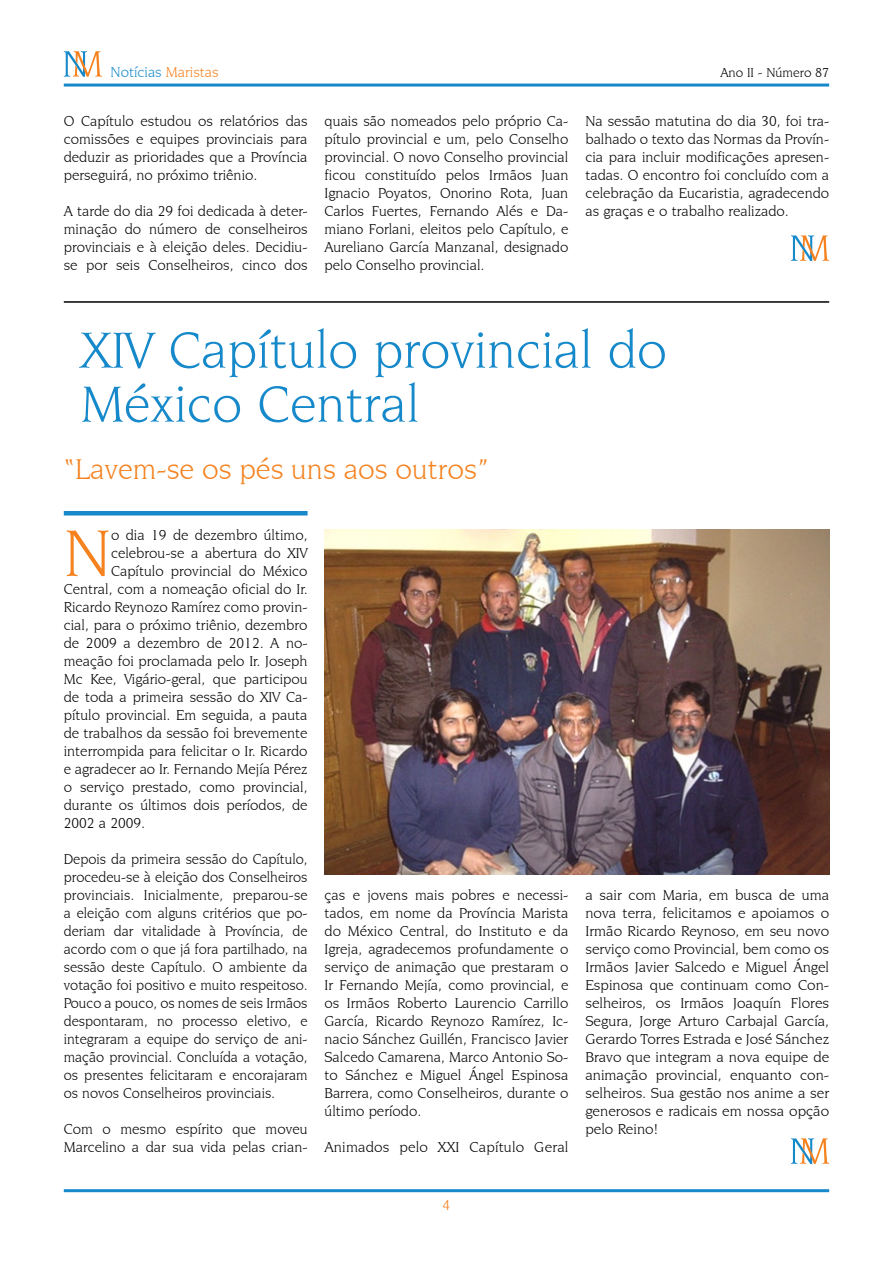
<style>
.page{position:relative;width:893px;height:1263px;background:#fff}
.page>*{position:absolute;margin:0;border:0;box-sizing:border-box;transform-origin:0 0}
.t1{font:70.05px "Novarese IT Cby BT";color:#f5821f}
.t2{font:54px/54px "Novarese IT Cby BT";color:#1689ca}
.t3{font:30px "Novarese IT Cby BT";color:#f5821f}
.t4{font:15px/18px "Novarese IT Cby BT";color:#000;text-align:justify}
.t5{font:15px "Novarese IT Cby BT";color:#1689ca}
.t6{font:13.5px "Novarese IT Cby BT";color:#000}
.s1{color:#f5821f}
</style>
<div class="page">
<hr style="left:64px;top:1189px;width:765px;height:3px;background:#1689ca">
<hr style="left:64px;top:84px;width:765px;height:3px;background:#1689ca">
<svg style="left:64px;top:51px;width:38px;height:26px"></svg>
<svg style="left:791px;top:235px;width:38px;height:26px"></svg>
<hr style="left:64px;top:301px;width:765px;height:2px;background:#000">
<hr style="left:64px;top:511px;width:244px;height:4px;background:#1689ca">
<img style="left:325px;top:529px;width:504px;height:345px">
<svg style="left:791px;top:1138px;width:38px;height:26px"></svg>
<p class="t5" style="left:111px;top:63px;width:110px">Notícias <span class="s1">Maristas</span></p>
<p class="t6" style="left:720px;top:64px;width:110px">Ano II - Número 87</p>
<p class="t4" style="left:64px;top:112px;width:245px">O Capítulo estudou os relatórios das comissões e equipes provinciais para deduzir as prioridades que a Província perseguirá, no próximo triênio.</p>
<p class="t4" style="left:64px;top:202px;width:245px">A tarde do dia 29 foi dedicada à deter&shy;minação do número de conselheiros provinciais e à eleição deles. Decidiu&shy;se por seis Conselheiros, cinco dos</p>
<p class="t4" style="left:325px;top:112px;width:245px">quais são nomeados pelo próprio Ca&shy;pítulo provincial e um, pelo Conselho provincial. O novo Conselho provincial ficou constituído pelos Irmãos Juan Ignacio Poyatos, Onorino Rota, Juan Carlos Fuertes, Fernando Alés e Da&shy;miano Forlani, eleitos pelo Capítulo, e Aureliano García Manzanal, designado pelo Conselho provincial.</p>
<p class="t4" style="left:585px;top:112px;width:245px">Na sessão matutina do dia 30, foi tra&shy;balhado o texto das Normas da Provín&shy;cia para incluir modificações apresen&shy;tadas. O encontro foi concluído com a celebração da Eucaristia, agradecendo as graças e o trabalho realizado.</p>
<h2 class="t2" style="left:81px;top:322px;width:588px">XIV Capítulo provincial do<br>México Central</h2>
<h3 class="t3" style="left:64px;top:451px;width:426px">“Lavem-se os pés uns aos outros”</h3>
<h1 class="t1" style="left:64px;top:512px;width:49px">N</h1>
<p class="t4" style="left:111px;top:526px;width:198px">o dia 19 de dezembro último,</p>
<p class="t4" style="left:111px;top:544px;width:198px">celebrou-se a abertura do XIV</p>
<p class="t4" style="left:111px;top:562px;width:198px">Capítulo provincial do México</p>
<p class="t4" style="left:64px;top:580px;width:245px">Central, com a nomeação oficial do Ir.</p>
<p class="t4" style="left:64px;top:598px;width:245px">Ricardo Reynozo Ramírez como provin-</p>
<p class="t4" style="left:64px;top:616px;width:245px">cial, para o próximo triênio, dezembro</p>
<p class="t4" style="left:64px;top:634px;width:245px">de 2009 a dezembro de 2012. A no-</p>
<p class="t4" style="left:64px;top:652px;width:245px">meação foi proclamada pelo Ir. Joseph</p>
<p class="t4" style="left:64px;top:670px;width:245px">Mc Kee, Vigário-geral, que participou</p>
<p class="t4" style="left:64px;top:688px;width:245px">de toda a primeira sessão do XIV Ca-</p>
<p class="t4" style="left:64px;top:706px;width:245px">pítulo provincial. Em seguida, a pauta</p>
<p class="t4" style="left:64px;top:724px;width:245px">de trabalhos da sessão foi brevemente</p>
<p class="t4" style="left:64px;top:742px;width:245px">interrompida para felicitar o Ir. Ricardo</p>
<p class="t4" style="left:64px;top:760px;width:245px">e agradecer ao Ir. Fernando Mejía Pérez</p>
<p class="t4" style="left:64px;top:778px;width:245px">o serviço prestado, como provincial,</p>
<p class="t4" style="left:64px;top:796px;width:245px">durante os últimos dois períodos, de</p>
<p class="t4" style="left:64px;top:814px;width:83px">2002 a 2009.</p>
<p class="t4" style="left:64px;top:850px;width:245px">Depois da primeira sessão do Capítulo, procedeu-se à eleição dos Conselheiros provinciais. Inicialmente, preparou-se a eleição com alguns critérios que po&shy;deriam dar vitalidade à Província, de acordo com o que já fora partilhado, na sessão deste Capítulo. O ambiente da votação foi positivo e muito respeitoso.<br>Pouco a pouco, os nomes de seis Irmãos despontaram, no processo eletivo, e integraram a equipe do serviço de ani&shy;mação provincial. Concluída a votação, os presentes felicitaram e encorajaram os novos Conselheiros provinciais.</p>
<p class="t4" style="left:64px;top:1120px;width:245px">Com o mesmo espírito que moveu<br>Marcelino a dar sua vida pelas crian-</p>
<p class="t4" style="left:325px;top:886px;width:245px">ças e jovens mais pobres e necessi&shy;tados, em nome da Província Marista do México Central, do Instituto e da Igreja, agradecemos profundamente o serviço de animação que prestaram o Ir Fernando Mejía, como provincial, e os Irmãos Roberto Laurencio Carrillo García, Ricardo Reynozo Ramírez, Ic&shy;nacio Sánchez Guillén, Francisco Javier Salcedo Camarena, Marco Antonio So&shy;to Sánchez e Miguel Ángel Espinosa Barrera, como Conselheiros, durante o último período.</p>
<p class="t4" style="left:325px;top:1138px;width:245px">Animados pelo XXI Capítulo Geral</p>
<p class="t4" style="left:585px;top:886px;width:245px">a sair com Maria, em busca de uma nova terra, felicitamos e apoiamos o Irmão Ricardo Reynoso, em seu novo serviço como Provincial, bem como os Irmãos Javier Salcedo e Miguel Ángel Espinosa que continuam como Con&shy;selheiros, os Irmãos Joaquín Flores Segura, Jorge Arturo Carbajal García, Gerardo Torres Estrada e José Sánchez Bravo que integram a nova equipe de animação provincial, enquanto con&shy;selheiros. Sua gestão nos anime a ser generosos e radicais em nossa opção pelo Reino!</p>
</div>
